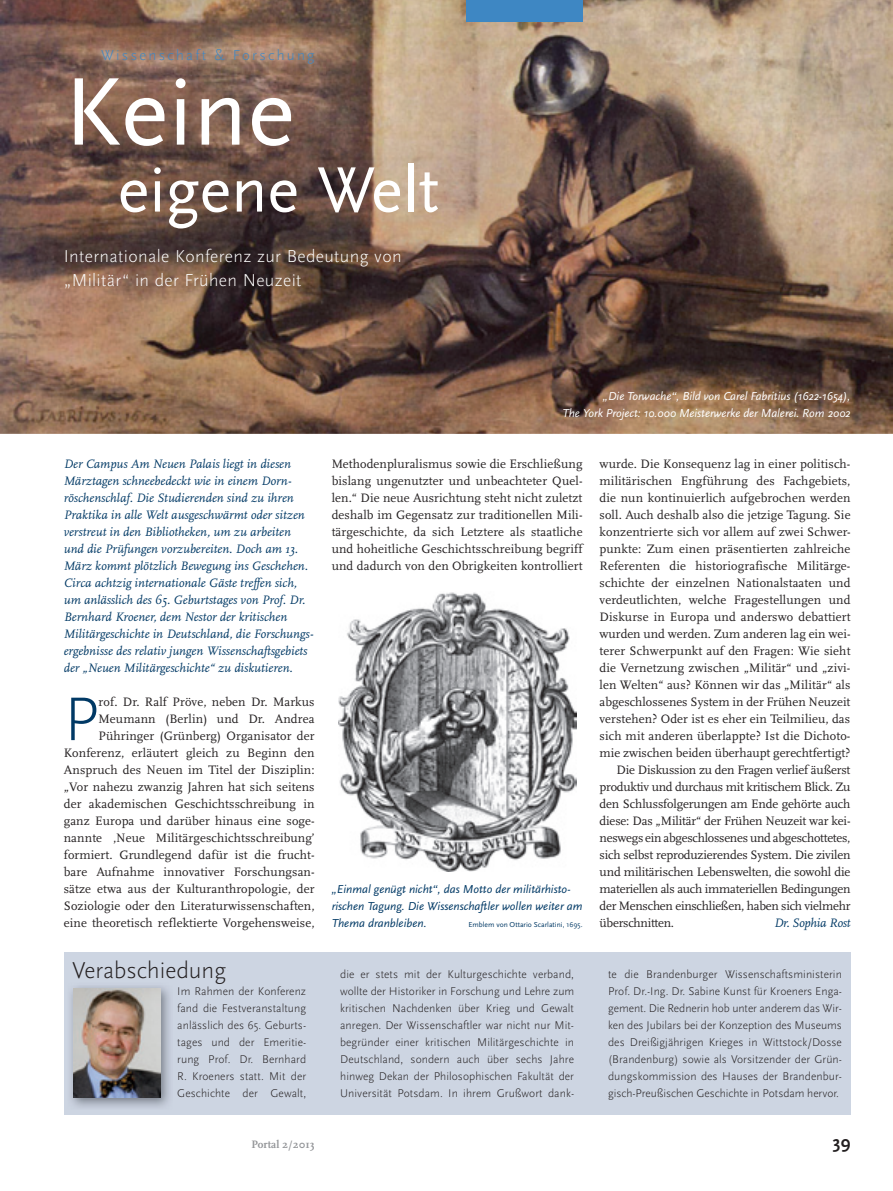
<style>
.page{position:relative;width:893px;height:1191px;background:#fff}
.page>*{position:absolute;margin:0;border:0;box-sizing:border-box;transform-origin:0 0}
.t1{font:100.35px "Scala Sans Pro";color:#fff}
.t2{font:66.9px "Scala Sans Pro";color:#fff}
.t3{font:300 64.35px "Scala Sans Pro";color:#003965}
.t4{font:300 24px "Scala Sans Pro";color:#231f20}
.t5{font:300 18px/24px "Scala Sans Pro";letter-spacing:.02em;color:#fff}
.t6{font:700 18px "Scala Sans Pro";color:#231f20}
.t7{font:300 15px "Scala Sans Pro";letter-spacing:.15em;color:#3e87c3}
.t8{font:12.75px/17px "Scala";letter-spacing:.01em;color:#231f20;text-align:right}
.t9{font:italic 12.75px/17px "Scala";color:#003965}
.t10{font:12.75px "Scala";letter-spacing:-.02em;color:#231f20}
.t11{font:12.75px "Scala";letter-spacing:-.01em;color:#231f20}
.t12{font:12.75px "Scala";letter-spacing:-.015em;color:#231f20}
.t13{font:italic 12.75px "Scala";letter-spacing:-.02em;color:#003965}
.t14{font:italic 12px/17px "Scala Sans Pro";color:#003965}
.t15{font:italic 12px/17px "Scala Sans Pro";letter-spacing:-.005em;color:#fff;text-align:right}
.t16{font:300 11.7px/17px "Scala Sans Pro";letter-spacing:.005em;color:#231f20;text-align:justify}
.t17{font:700 11.25px "Scala";color:#939598}
.t18{font:7.5px "Scala Sans Pro";color:#003965}
</style>
<div class="page">
<div style="left:64px;top:951px;width:786px;height:163px;background:#cdd5e2"></div>
<img style="left:339px;top:592px;width:237px;height:279px">
<img style="left:0;top:0;width:893px;height:434px">
<img style="left:91px;top:37px;width:234px;height:38px">
<div style="left:466px;top:0;width:117px;height:21px;background:#3e87c3"></div>
<img style="left:70px;top:986px;width:100px;height:122px">
<img style="left:73px;top:988px;width:87px;height:109px">
<p class="t7" style="left:101px;top:46px;width:215px">Wissenschaft &amp; Forschung</p>
<h1 class="t1" style="left:64px;top:53px;width:232px">Keine</h1>
<h2 class="t2" style="left:118px;top:151px;width:323px">eigene Welt</h2>
<h3 class="t5" style="left:64px;top:244px;width:339px">Internationale Konferenz zur Bedeutung von „Militär“ in der Frühen Neuzeit</h3>
<p class="t15" style="left:562px;top:387px;width:289px">„Die Torwache“, Bild von Carel Fabritius (1622-1654),<br>The York Project: 10.000 Meisterwerke der Malerei. Rom 2002</p>
<p class="t9" style="left:64px;top:455px;width:251px">Der Campus Am Neuen Palais liegt in diesen Märztagen schneebedeckt wie in einem Dorn&shy;röschenschlaf. Die Studierenden sind zu ihren Praktika in alle Welt ausgeschwärmt oder sitzen verstreut in den Bibliotheken, um zu arbeiten und die Prüfungen vorzubereiten. Doch am 13.<br>März kommt plötzlich Bewegung ins Geschehen.<br>Circa achtzig internationale Gäste treffen sich, um anlässlich des 65. Geburtstages von Prof. Dr.<br>Bernhard Kroener, dem Nestor der kritischen Militärgeschichte in Deutschland, die Forschungs&shy;ergebnisse des relativ jungen Wissenschaftsgebiets der „Neuen Militärgeschichte“ zu diskutieren.</p>
<h3 class="t3" style="left:64px;top:682px;width:36px">P</h3>
<p class="t8" style="left:64px;top:693px;width:252px">rof. Dr. Ralf Pröve, neben Dr. Markus Meumann (Berlin) und Dr. Andrea Pühringer (Grünberg) Organisator der Konferenz, erläutert gleich zu Beginn den Anspruch des Neuen im Titel der Disziplin: „Vor nahezu zwanzig Jahren hat sich seitens der akademischen Geschichtsschreibung in ganz Europa und darüber hinaus eine soge&shy;nannte ‚Neue Militärgeschichtsschreibung’ formiert. Grundlegend dafür ist die frucht&shy;bare Aufnahme innovativer Forschungsan&shy;sätze etwa aus der Kulturanthropologie, der Soziologie oder den Literaturwissenschaften, eine theoretisch reflektierte Vorgehensweise,</p>
<h3 class="t4" style="left:72px;top:956px;width:155px">Verabschiedung</h3>
<p class="t16" style="left:177px;top:983px;width:130px">Im Rahmen der Konferenz fand die Festveranstaltung anlässlich des 65. Geburts&shy;tages und der Emeritie&shy;rung Prof. Dr. Bernhard R. Kroeners statt. Mit der Geschichte der Gewalt,</p>
<p class="t8" style="left:332px;top:455px;width:252px;text-align:justify">Methodenpluralismus sowie die Erschließung bislang ungenutzter und unbeachteter Quel&shy;len.“ Die neue Ausrichtung steht nicht zuletzt deshalb im Gegensatz zur traditionellen Mili&shy;tärgeschichte, da sich Letztere als staatliche und hoheitliche Geschichtsschreibung begriff und dadurch von den Obrigkeiten kontrolliert</p>
<p class="t8" style="left:600px;top:455px;width:252px">wurde. Die Konsequenz lag in einer politisch-</p>
<p class="t8" style="left:600px;top:472px;width:252px">militärischen Engführung des Fachgebiets,</p>
<p class="t8" style="left:600px;top:489px;width:252px">die nun kontinuierlich aufgebrochen werden</p>
<p class="t8" style="left:600px;top:506px;width:252px">soll. Auch deshalb also die jetzige Tagung. Sie</p>
<p class="t8" style="left:600px;top:523px;width:252px">konzentrierte sich vor allem auf zwei Schwer-</p>
<p class="t8" style="left:600px;top:540px;width:252px">punkte: Zum einen präsentierten zahlreiche</p>
<p class="t8" style="left:600px;top:557px;width:252px">Referenten die historiografische Militärge-</p>
<p class="t8" style="left:600px;top:574px;width:252px">schichte der einzelnen Nationalstaaten und</p>
<p class="t8" style="left:600px;top:591px;width:252px">verdeutlichten, welche Fragestellungen und</p>
<p class="t8" style="left:600px;top:608px;width:252px">Diskurse in Europa und anderswo debattiert</p>
<p class="t8" style="left:600px;top:625px;width:252px">wurden und werden. Zum anderen lag ein wei-</p>
<p class="t8" style="left:600px;top:642px;width:252px">terer Schwerpunkt auf den Fragen: Wie sieht</p>
<p class="t8" style="left:600px;top:659px;width:252px">die Vernetzung zwischen „Militär“ und „zivi-</p>
<p class="t8" style="left:600px;top:676px;width:252px">len Welten“ aus? Können wir das „Militär“ als</p>
<p class="t8" style="left:600px;top:693px;width:252px">abgeschlossenes System in der Frühen Neuzeit</p>
<p class="t8" style="left:600px;top:710px;width:252px">verstehen? Oder ist es eher ein Teilmilieu, das</p>
<p class="t8" style="left:600px;top:727px;width:252px">sich mit anderen überlappte? Ist die Dichoto-</p>
<p class="t8" style="left:600px;top:744px;width:252px">mie zwischen beiden überhaupt gerechtfertigt?</p>
<p class="t12" style="left:617px;top:763px;width:235px">Die Diskussion zu den Fragen verlief äußerst</p>
<p class="t10" style="left:600px;top:780px;width:252px">produktiv und durchaus mit kritischem Blick. Zu</p>
<p class="t11" style="left:600px;top:797px;width:252px">den Schlussfolgerungen am Ende gehörte auch</p>
<p class="t11" style="left:600px;top:814px;width:252px">diese: Das „Militär“ der Frühen Neuzeit war kei-</p>
<p class="t10" style="left:600px;top:831px;width:252px">neswegs ein abgeschlossenes und abgeschottetes,</p>
<p class="t12" style="left:600px;top:848px;width:252px">sich selbst reproduzierendes System. Die zivilen</p>
<p class="t11" style="left:600px;top:865px;width:252px">und militärischen Lebenswelten, die sowohl die</p>
<p class="t10" style="left:600px;top:882px;width:252px">materiellen als auch immateriellen Bedingungen</p>
<p class="t10" style="left:600px;top:899px;width:252px">der Menschen einschließen, haben sich vielmehr</p>
<p class="t10" style="left:600px;top:916px;width:76px">überschnitten.</p>
<p class="t13" style="left:774px;top:916px;width:78px">Dr. Sophia Rost</p>
<p class="t14" style="left:332px;top:880px;width:252px">„Einmal genügt nicht“, das Motto der militärhisto&shy;rischen Tagung. Die Wissenschaftler wollen weiter am<br>Thema dranbleiben.</p>
<p class="t18" style="left:468px;top:920px;width:116px">Emblem von Ottario Scarlatini, 1695.</p>
<p class="t16" style="left:340px;top:966px;width:236px">die er stets mit der Kulturgeschichte verband, wollte der Historiker in Forschung und Lehre zum kritischen Nachdenken über Krieg und Gewalt anregen. Der Wissenschaftler war nicht nur Mit&shy;begründer einer kritischen Militärgeschichte in Deutschland, sondern auch über sechs Jahre hinweg Dekan der Philosophischen Fakultät der Universität Potsdam. In ihrem Grußwort dank-</p>
<p class="t16" style="left:608px;top:966px;width:235px">te die Brandenburger Wissenschaftsministerin Prof. Dr.-Ing. Dr. Sabine Kunst für Kroeners Enga&shy;gement. Die Rednerin hob unter anderem das Wir&shy;ken des Jubilars bei der Konzeption des Museums des Dreißigjährigen Krieges in Wittstock/Dosse (Brandenburg) sowie als Vorsitzender der Grün&shy;dungskommission des Hauses der Brandenbur&shy;gisch-Preußischen Geschichte in Potsdam hervor.</p>
<p class="t17" style="left:251px;top:1138px;width:65px">Portal 2/2013</p>
<h3 class="t6" style="left:833px;top:1132px;width:19px">39</h3>
</div>
